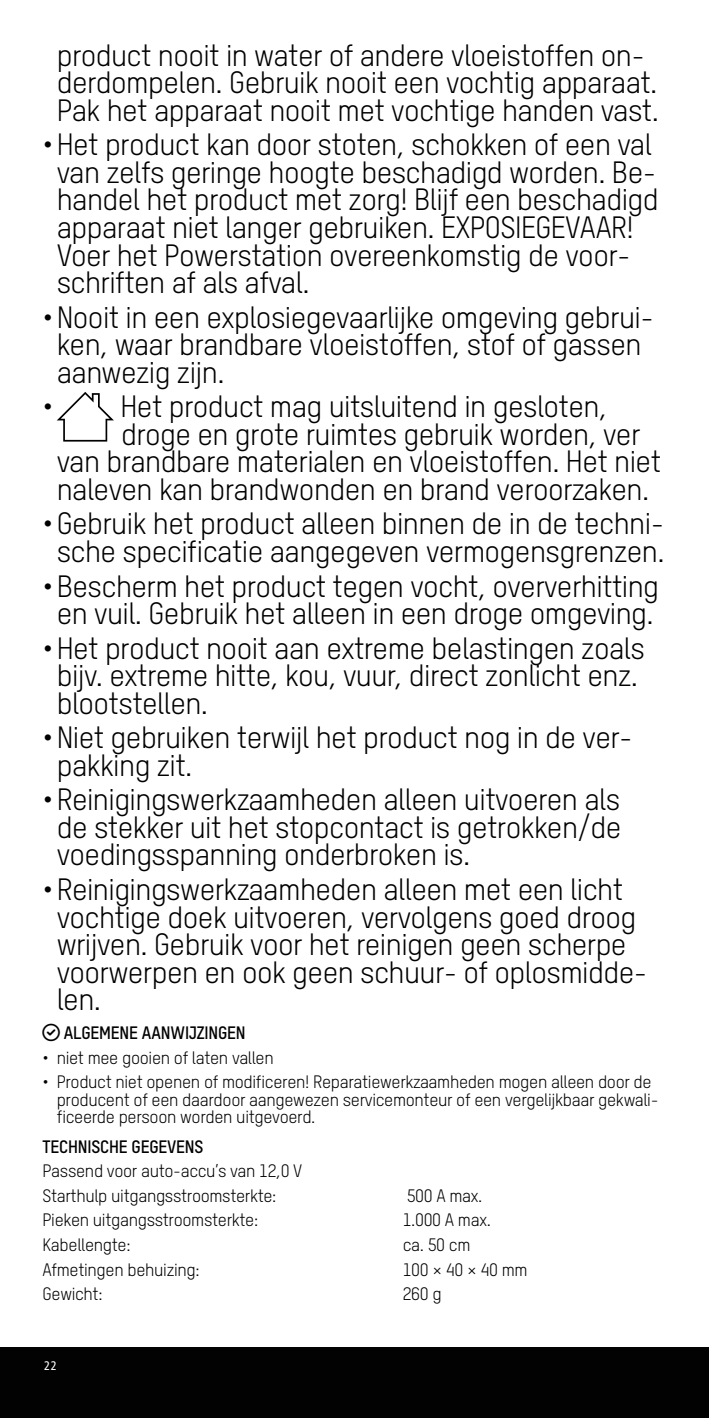
<style>
.page{position:relative;width:709px;height:1418px;background:#fff}
.page>*{position:absolute;margin:0;border:0;box-sizing:border-box;transform-origin:0 0}
.t1{font:30px/27.5px "T Star Pro Regular";letter-spacing:-.02em;color:#000}
.t2{font:17.5px/17.5px "T Star Pro Regular";letter-spacing:-.02em;color:#000}
.t3{font:17.5px "T Star Pro Bold";letter-spacing:-.01em;color:#000}
.t4{font:condensed 12.5px "Frutiger LT Std";color:#fff}
</style>
<div class="page">
<div style="left:0;top:1346px;width:709px;height:71px;background:#020203"></div>
<svg style="left:57px;top:392px;width:57px;height:49px"></svg>
<p class="t1" style="left:57px;top:39px;width:604px">product nooit in water of andere vloeistoffen on&shy;derdompelen. Gebruik nooit een vochtig apparaat.<br>Pak het apparaat nooit met vochtige handen vast.</p>
<p class="t1" style="left:57px;top:129px;width:603px;text-indent:-14px">•Het product kan door stoten, schokken of een val van zelfs geringe hoogte beschadigd worden. Be&shy;handel het product met zorg! Blijf een beschadigd apparaat niet langer gebruiken. EXPOSIEGEVAAR!<br>Voer het Powerstation overeenkomstig de voor&shy;schriften af als afval.</p>
<p class="t1" style="left:57px;top:301px;width:598px;text-indent:-14px">•Nooit in een explosiegevaarlijke omgeving gebrui&shy;ken, waar brandbare vloeistoffen, stof of gassen aanwezig zijn.</p>
<p class="t1" style="left:43px;top:391px;width:566px">• Het product mag uitsluitend in gesloten,</p>
<p class="t1" style="left:121px;top:418px;width:521px">droge en grote ruimtes gebruik worden, ver</p>
<p class="t1" style="left:57px;top:446px;width:606px">van brandbare materialen en vloeistoffen. Het niet</p>
<p class="t1" style="left:57px;top:473px;width:594px">naleven kan brandwonden en brand veroorzaken.</p>
<p class="t1" style="left:43px;top:508px;width:623px;text-align:center">•Gebruik het product alleen binnen de in de techni&shy;sche specificatie aangegeven vermogensgrenzen.</p>
<p class="t1" style="left:43px;top:570px;width:618px;text-align:center">•Bescherm het product tegen vocht, oververhitting en vuil. Gebruik het alleen in een droge omgeving.</p>
<p class="t1" style="left:57px;top:632px;width:589px;text-indent:-14px">•Het product nooit aan extreme belastingen zoals bijv. extreme hitte, kou, vuur, direct zonlicht enz. blootstellen.</p>
<p class="t1" style="left:57px;top:722px;width:577px;text-indent:-14px">•Niet gebruiken terwijl het product nog in de ver&shy;pakking zit.</p>
<p class="t1" style="left:57px;top:784px;width:566px;text-align:justify;text-indent:-14px">•Reinigingswerkzaamheden alleen uitvoeren als de stekker uit het stopcontact is getrokken/de voedingsspanning onderbroken is.</p>
<p class="t1" style="left:57px;top:873px;width:592px;text-indent:-14px">•Reinigingswerkzaamheden alleen met een licht vochtige doek uitvoeren, vervolgens goed droog wrijven. Gebruik voor het reinigen geen scherpe voorwerpen en ook geen schuur- of oplosmidde&shy;len.</p>
<p class="t3" style="left:64px;top:1020px;width:183px">ALGEMENE AANWIJZINGEN</p>
<p class="t2" style="left:43px;top:1047px;width:233px">• niet mee gooien of laten vallen</p>
<p class="t2" style="left:57px;top:1072px;width:603px;text-indent:-14px">• Product niet openen of modificeren! Reparatiewerkzaamheden mogen alleen door de producent of een daardoor aangewezen servicemonteur of een vergelijkbaar gekwali&shy;ficeerde persoon worden uitgevoerd.</p>
<p class="t3" style="left:43px;top:1133px;width:162px">TECHNISCHE GEGEVENS</p>
<p class="t2" style="left:43px;top:1157px;width:261px;line-height:24.5px">Passend voor auto-accu’s van 12,0 V<br>Starthulp uitgangsstroomsterkte:</p>
<p class="t2" style="left:407px;top:1185px;width:77px">500 A max.</p>
<p class="t2" style="left:43px;top:1210px;width:217px">Pieken uitgangsstroomsterkte:</p>
<p class="t2" style="left:403px;top:1210px;width:90px">1.000 A max.</p>
<p class="t2" style="left:43px;top:1234px;width:89px">Kabellengte:</p>
<p class="t2" style="left:403px;top:1234px;width:69px">ca. 50 cm</p>
<p class="t2" style="left:43px;top:1259px;width:159px">Afmetingen behuizing:</p>
<p class="t2" style="left:403px;top:1259px;width:126px">100 × 40 × 40 mm</p>
<p class="t2" style="left:43px;top:1283px;width:62px">Gewicht:</p>
<p class="t2" style="left:403px;top:1283px;width:41px">260 g</p>
<p class="t4" style="left:44px;top:1357px;width:14px">22</p>
</div>
